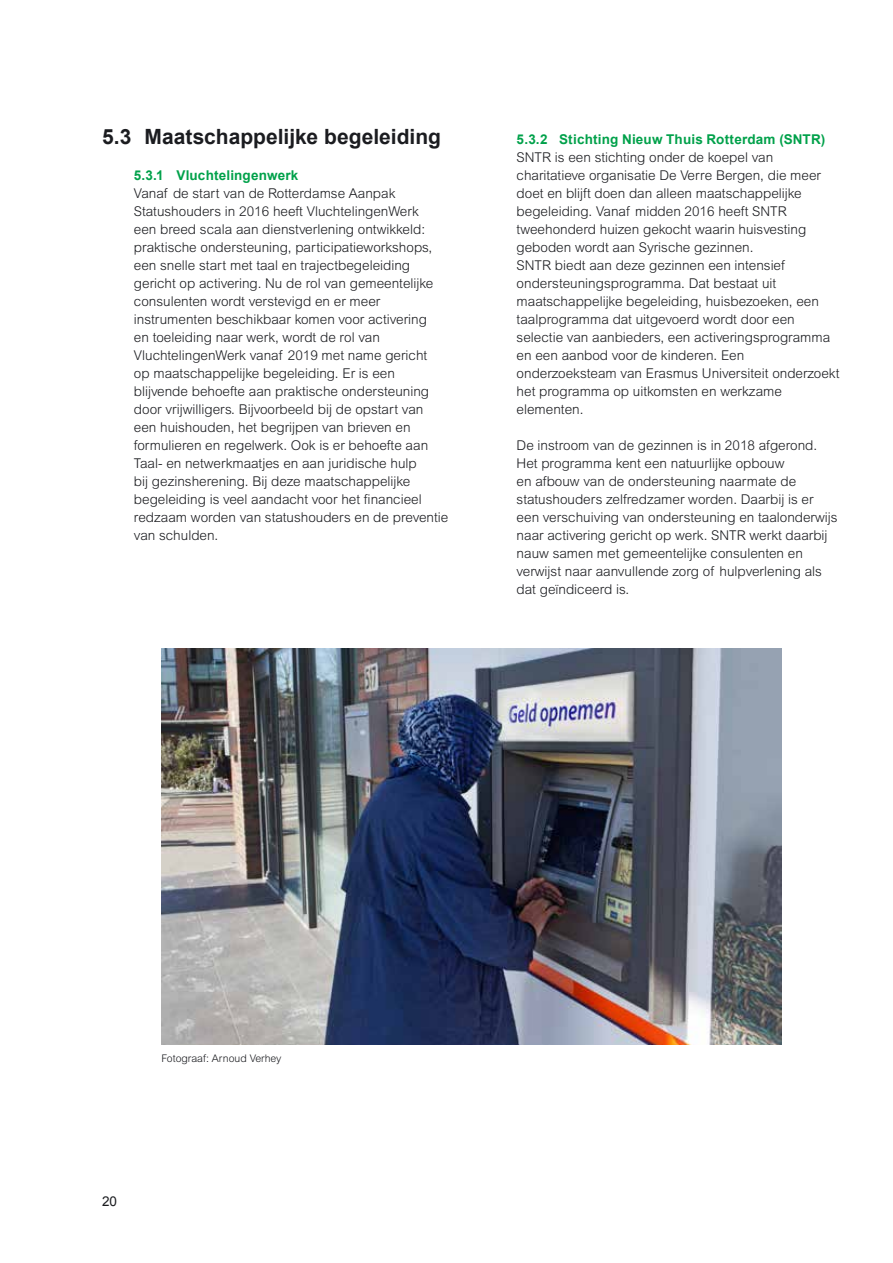
<style>
.page{position:relative;width:893px;height:1263px;background:#fff}
.page>*{position:absolute;margin:0;border:0;box-sizing:border-box;transform-origin:0 0}
.t1{font:700 21px "Arial";color:#1b1c20}
.t2{font:300 13.5px/18px "Arial MT Std";color:#1b1c20}
.t3{font:700 13.5px "Arial";letter-spacing:.01em;color:#00a14a}
.t4{font:13.5px "Arial";color:#1b1c20}
.t5{font:300 10.5px "Arial MT Std";color:#1b1c20}
</style>
<div class="page">
<img style="left:162px;top:648px;width:619px;height:396px">
<h1 class="t1" style="left:102px;top:123px;width:340px">5.3 Maatschappelijke begeleiding</h1>
<p class="t3" style="left:134px;top:166px;width:166px">5.3.1 Vluchtelingenwerk</p>
<p class="t2" style="left:134px;top:184px;width:316px">Vanaf de start van de Rotterdamse Aanpak Statushouders in 2016 heeft VluchtelingenWerk<br>een breed scala aan dienstverlening ontwikkeld: praktische ondersteuning, participatieworkshops, een snelle start met taal en trajectbegeleiding gericht op activering. Nu de rol van gemeentelijke consulenten wordt verstevigd en er meer instrumenten beschikbaar komen voor activering<br>en toeleiding naar werk, wordt de rol van VluchtelingenWerk vanaf 2019 met name gericht<br>op maatschappelijke begeleiding. Er is een blijvende behoefte aan praktische ondersteuning door vrijwilligers. Bijvoorbeeld bij de opstart van een huishouden, het begrijpen van brieven en formulieren en regelwerk. Ook is er behoefte aan Taal- en netwerkmaatjes en aan juridische hulp<br>bij gezinsherening. Bij deze maatschappelijke begeleiding is veel aandacht voor het financieel redzaam worden van statushouders en de preventie van schulden.</p>
<p class="t3" style="left:517px;top:130px;width:310px">5.3.2 Stichting Nieuw Thuis Rotterdam (SNTR)</p>
<p class="t2" style="left:517px;top:148px;width:324px">SNTR is een stichting onder de koepel van charitatieve organisatie De Verre Bergen, die meer doet en blijft doen dan alleen maatschappelijke begeleiding. Vanaf midden 2016 heeft SNTR tweehonderd huizen gekocht waarin huisvesting geboden wordt aan Syrische gezinnen.<br>SNTR biedt aan deze gezinnen een intensief ondersteuningsprogramma. Dat bestaat uit maatschappelijke begeleiding, huisbezoeken, een taalprogramma dat uitgevoerd wordt door een selectie van aanbieders, een activeringsprogramma en een aanbod voor de kinderen. Een onderzoeksteam van Erasmus Universiteit onderzoekt het programma op uitkomsten en werkzame elementen.</p>
<p class="t2" style="left:517px;top:436px;width:322px">De instroom van de gezinnen is in 2018 afgerond.<br>Het programma kent een natuurlijke opbouw<br>en afbouw van de ondersteuning naarmate de statushouders zelfredzamer worden. Daarbij is er een verschuiving van ondersteuning en taalonderwijs naar activering gericht op werk. SNTR werkt daarbij nauw samen met gemeentelijke consulenten en verwijst naar aanvullende zorg of hulpverlening als dat geïndiceerd is.</p>
<p class="t5" style="left:162px;top:1052px;width:121px">Fotograaf: Arnoud Verhey</p>
<p class="t4" style="left:102px;top:1192px;width:17px">20</p>
</div>
